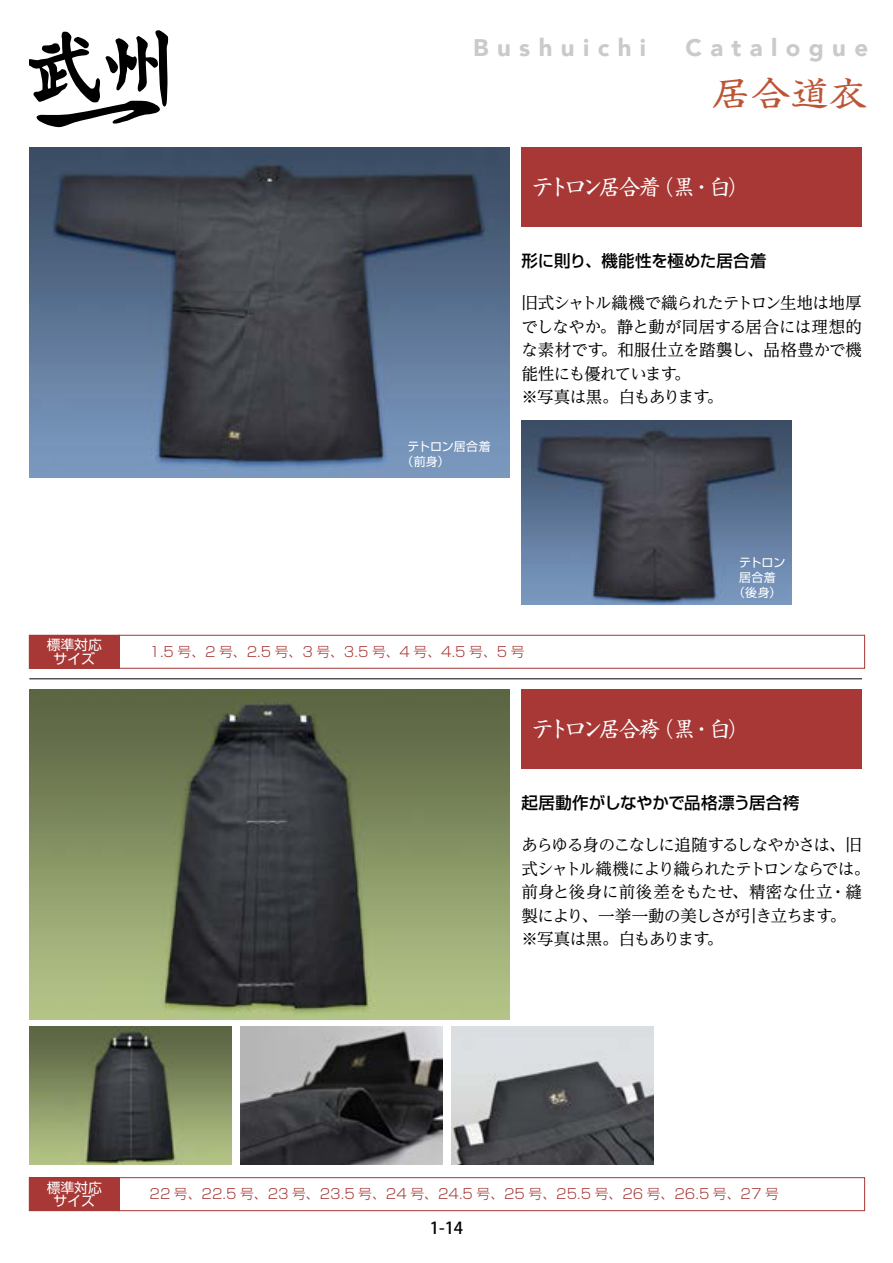
<style>
.page{position:relative;width:893px;height:1263px;background:#fff}
.page>*{position:absolute;margin:0;border:0;box-sizing:border-box;transform-origin:0 0}
.t1{font:33.15px "Shinsei Kai Pr 5 CBSK1";color:#bb5535;scale:1.18 1}
.t2{font:900 24px "Avenir";letter-spacing:.35em;color:#c9caca}
.t3{font:21px "Shinsei Kai Pr 5 CBSK1";letter-spacing:-.18em;color:#fff}
.t4{font:16.5px/23.4px "UD Reimin Pro";letter-spacing:-.05em;color:#000}
.t5{font:16.5px/23.4px "UD Reimin Pro";letter-spacing:-.03em;color:#000}
.t6{font:500 16.5px "Shin Go Pr 5";color:#000}
.t7{font:500 16.5px "Koz Go Pr 6 N";color:#000}
.t8{font:300 13.8px "Shin Go Pr 5";color:#a73835}
.t9{font:13.8px/13.8px "Shin Go Pr 5";color:#fff;text-align:center}
.t10{font:12px/14.9px "Shin Go Pr 5";letter-spacing:.005em;color:#fff}
</style>
<div class="page">
<div style="left:29px;top:1178px;width:90px;height:33px;background:#a73835"></div>
<div style="left:29px;top:1177px;width:91px;height:34px;border:1px solid #a73835"></div>
<div style="left:119px;top:1177px;width:746px;height:34px;border:1px solid #a73835"></div>
<svg style="left:29px;top:30px;width:139px;height:97px"></svg>
<img style="left:29px;top:147px;width:480px;height:330px">
<img style="left:29px;top:689px;width:480px;height:330px">
<img style="left:521px;top:420px;width:270px;height:184px">
<img style="left:29px;top:1027px;width:203px;height:138px">
<img style="left:451px;top:1027px;width:203px;height:138px">
<img style="left:240px;top:1027px;width:203px;height:138px">
<div style="left:521px;top:147px;width:341px;height:79px;background:#a73835"></div>
<div style="left:521px;top:689px;width:341px;height:79px;background:#a73835"></div>
<hr style="left:29px;top:678px;width:833px;height:1px;background:#000">
<div style="left:29px;top:635px;width:90px;height:33px;background:#a73835"></div>
<div style="left:119px;top:635px;width:746px;height:33px;border:1px solid #a73835"></div>
<h2 class="t2" style="left:473px;top:27px;width:175px">Bushuichi</h2>
<h2 class="t2" style="left:685px;top:27px;width:184px">Catalogue</h2>
<h1 class="t1" style="left:712px;top:67px;width:134px">居合道衣</h1>
<p class="t3" style="left:532px;top:170px;width:218px">テトロン居合着（黒・白）</p>
<p class="t6" style="left:521px;top:248px;width:247px">形に則り、機能性を極めた居合着</p>
<p class="t10" style="left:401px;top:438px;width:91px;text-indent:6px">テトロン居合着（前身）</p>
<p class="t5" style="left:521px;top:291px;width:342px">旧式シャトル織機で織られたテトロン生地は地厚でしなやか。静と動が同居する居合には理想的な素材です。和服仕立を踏襲し、品格豊かで機能性にも優れています。<br>※写真は黒。白もあります。</p>
<p class="t10" style="left:733px;top:554px;width:54px;text-align:center">テトロン居合着<br>（後身）</p>
<p class="t9" style="left:47px;top:637px;width:57px">標準対応サイズ</p>
<p class="t8" style="left:150px;top:640px;width:377px">1.5 号、2 号、2.5 号、3 号、3.5 号、4 号、4.5 号、5 号</p>
<p class="t3" style="left:532px;top:712px;width:218px">テトロン居合袴（黒・白）</p>
<p class="t6" style="left:521px;top:790px;width:279px">起居動作がしなやかで品格漂う居合袴</p>
<p class="t4" style="left:521px;top:833px;width:350px">あらゆる身のこなしに追随するしなやかさは、旧式シャトル織機により織られたテトロンならでは。前身と後身に前後差をもたせ、精密な仕立・縫製により、一挙一動の美しさが引き立ちます。<br>※写真は黒。白もあります。</p>
<p class="t9" style="left:47px;top:1179px;width:57px">標準対応サイズ</p>
<p class="t8" style="left:150px;top:1183px;width:631px">22 号、22.5 号、23 号、23.5 号、24 号、24.5 号、25 号、25.5 号、26 号、26.5 号、27 号</p>
<p class="t7" style="left:430px;top:1219px;width:35px">1-14</p>
</div>
